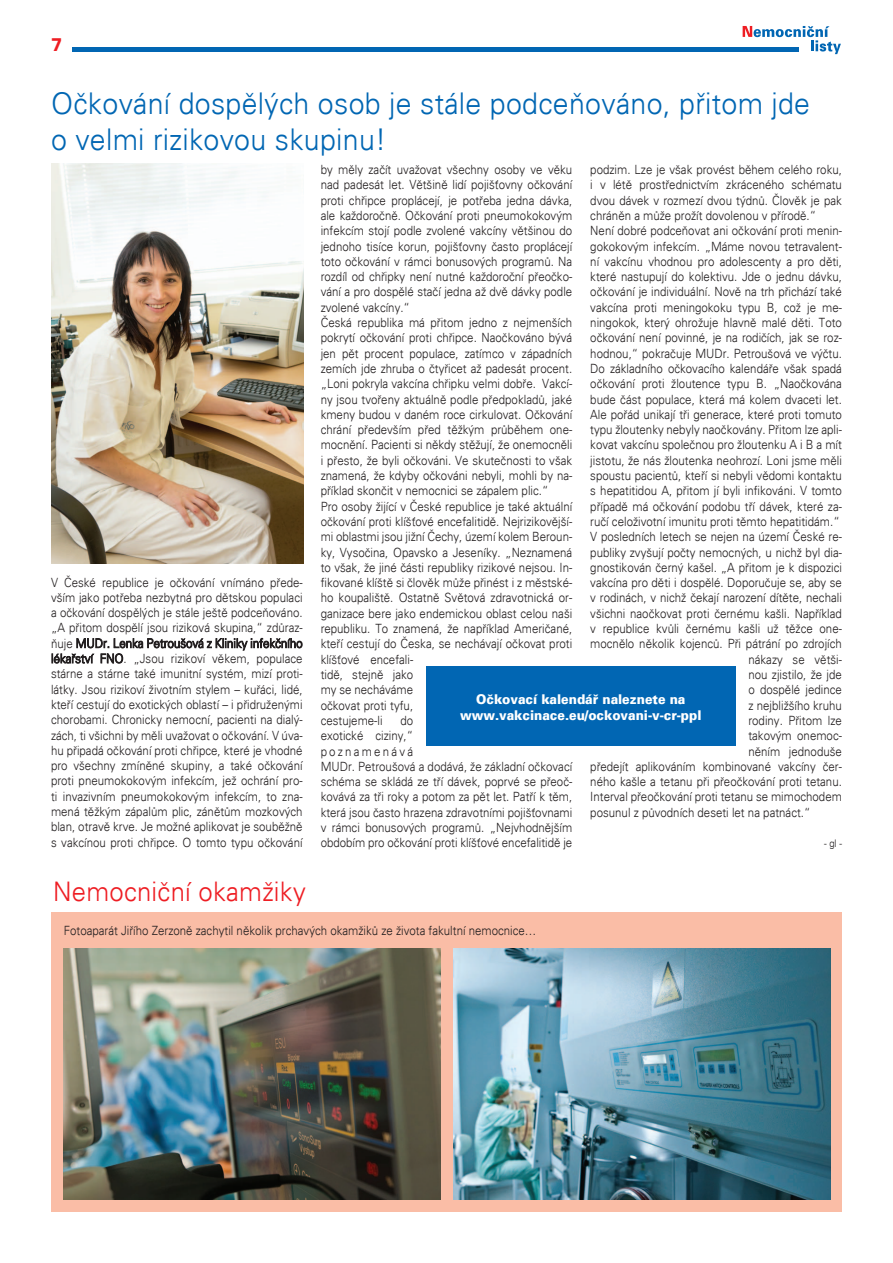
<style>
.page{position:relative;width:893px;height:1263px;background:#fff}
.page>*{position:absolute;margin:0;border:0;box-sizing:border-box;transform-origin:0 0}
.t1{font:30px/36px "USA Light";letter-spacing:.01em;color:#0166b3;scale:.95 1}
.t2{font:27px "USA Light";letter-spacing:.01em;color:#ee1d23;scale:.95 1}
.t3{font:18.15px "USA Black";color:#ee1d23;scale:.91 1}
.t4{font:13.5px/16.5px "USA Black";color:#fff;text-align:center;scale:.91 1}
.t5{font:12.75px/15.3px "USA Light";color:#231f20;scale:.9 1}
.t6{font:10.5px "USA Light";color:#231f20;scale:.9 1}
</style>
<div class="page">
<hr style="left:72px;top:47px;width:727px;height:4px;background:#0166b3">
<svg style="left:743px;top:26px;width:98px;height:28px"></svg>
<div style="left:51px;top:912px;width:791px;height:300px;background:#fabda6"></div>
<svg style="left:52px;top:637px;width:251px;height:27px"></svg>
<img style="left:51px;top:164px;width:253px;height:399px">
<div style="left:426px;top:666px;width:310px;height:80px;background:#0166b3"></div>
<img style="left:64px;top:948px;width:376px;height:251px">
<img style="left:454px;top:948px;width:376px;height:251px">
<h3 class="t3" style="left:51px;top:34px;width:14px">7</h3>
<h1 class="t1" style="left:51px;top:85px;width:801px">Očkování dospělých osob je stále podceňováno, přitom jde o velmi rizikovou skupinu!</h1>
<p class="t5" style="left:51px;top:574px;width:281px;text-align:justify">V České republice je očkování vnímáno přede&shy;vším jako potřeba nezbytná pro dětskou populaci a očkování dospělých je stále ještě podceňováno. „A přitom dospělí jsou riziková skupina,“ zdůraz&shy;ňuje MUDr. Lenka Petroušová z Kliniky infekčního lékařství FNO. „Jsou rizikoví věkem, populace stárne a stárne také imunitní systém, mizí proti&shy;látky. Jsou rizikoví životním stylem – kuřáci, lidé, kteří cestují do exotických oblastí – i přidruženými chorobami. Chronicky nemocní, pacienti na dialý&shy;zách, ti všichni by měli uvažovat o očkování. V úva&shy;hu připadá očkování proti chřipce, které je vhodné pro všechny zmíněné skupiny, a také očkování proti pneumokokovým infekcím, jež ochrání pro&shy;ti invazivním pneumokokovým infekcím, to zna&shy;mená těžkým zápalům plic, zánětům mozkových blan, otravě krve. Je možné aplikovat je souběžně s vakcínou proti chřipce. O tomto typu očkování</p>
<p class="t5" style="left:321px;top:162px;width:281px">by měly začít uvažovat všechny osoby ve věku nad padesát let. Většině lidí pojišťovny očkování proti chřipce proplácejí, je potřeba jedna dávka, ale každoročně. Očkování proti pneumokokovým infekcím stojí podle zvolené vakcíny většinou do jednoho tisíce korun, pojišťovny často proplácejí toto očkování v rámci bonusových programů. Na rozdíl od chřipky není nutné každoroční přeočko&shy;vání a pro dospělé stačí jedna až dvě dávky podle zvolené vakcíny.“<br>Česká republika má přitom jedno z nejmenších pokrytí očkování proti chřipce. Naočkováno bývá jen pět procent populace, zatímco v západních zemích jde zhruba o čtyřicet až padesát procent. „Loni pokryla vakcína chřipku velmi dobře. Vakcí&shy;ny jsou tvořeny aktuálně podle předpokladů, jaké kmeny budou v daném roce cirkulovat. Očkování chrání především před těžkým průběhem one&shy;mocnění. Pacienti si někdy stěžují, že onemocněli i přesto, že byli očkováni. Ve skutečnosti to však znamená, že kdyby očkováni nebyli, mohli by na&shy;příklad skončit v nemocnici se zápalem plic.“<br>Pro osoby žijící v České republice je také aktuální očkování proti klíšťové encefalitidě. Nejrizikovější&shy;mi oblastmi jsou jižní Čechy, území kolem Beroun&shy;ky, Vysočina, Opavsko a Jeseníky. „Neznamená to však, že jiné části republiky rizikové nejsou. In&shy;fikované klíště si člověk může přinést i z městské&shy;ho koupaliště. Ostatně Světová zdravotnická or&shy;ganizace bere jako endemickou oblast celou naši republiku. To znamená, že například Američané, kteří cestují do Česka, se nechávají očkovat proti klíšťové encefali-<br>tidě, stejně jako<br>my se necháváme<br>očkovat proti tyfu,<br>cestujeme-li</p>
<p class="t5" style="left:590px;top:162px;width:281px">podzim. Lze je však provést během celého roku,</p>
<p class="t5" style="left:590px;top:177px;width:281px">i v létě prostřednictvím zkráceného schématu</p>
<p class="t5" style="left:590px;top:192px;width:281px">dvou dávek v rozmezí dvou týdnů. Člověk je pak</p>
<p class="t5" style="left:590px;top:208px;width:252px">chráněn a může prožít dovolenou v přírodě.“</p>
<p class="t5" style="left:590px;top:223px;width:281px">Není dobré podceňovat ani očkování proti menin-</p>
<p class="t5" style="left:590px;top:238px;width:281px">gokokovým infekcím. „Máme novou tetravalent-</p>
<p class="t5" style="left:590px;top:253px;width:281px">ní vakcínu vhodnou pro adolescenty a pro děti,</p>
<p class="t5" style="left:590px;top:269px;width:281px">které nastupují do kolektivu. Jde o jednu dávku,</p>
<p class="t5" style="left:590px;top:284px;width:281px">očkování je individuální. Nově na trh přichází také</p>
<p class="t5" style="left:590px;top:299px;width:281px">vakcína proti meningokoku typu B, což je me-</p>
<p class="t5" style="left:590px;top:315px;width:281px">ningokok, který ohrožuje hlavně malé děti. Toto</p>
<p class="t5" style="left:590px;top:330px;width:281px">očkování není povinné, je na rodičích, jak se roz-</p>
<p class="t5" style="left:590px;top:345px;width:281px">hodnou,“ pokračuje MUDr. Petroušová ve výčtu.</p>
<p class="t5" style="left:590px;top:361px;width:281px">Do základního očkovacího kalendáře však spadá</p>
<p class="t5" style="left:590px;top:376px;width:281px">očkování proti žloutence typu B. „Naočkována</p>
<p class="t5" style="left:590px;top:391px;width:281px">bude část populace, která má kolem dvaceti let.</p>
<p class="t5" style="left:590px;top:406px;width:281px">Ale pořád unikají tři generace, které proti tomuto</p>
<p class="t5" style="left:590px;top:422px;width:281px">typu žloutenky nebyly naočkovány. Přitom lze apli-</p>
<p class="t5" style="left:590px;top:437px;width:281px">kovat vakcínu společnou pro žloutenku A i B a mít</p>
<p class="t5" style="left:590px;top:452px;width:281px">jistotu, že nás žloutenka neohrozí. Loni jsme měli</p>
<p class="t5" style="left:590px;top:468px;width:281px">spoustu pacientů, kteří si nebyli vědomi kontaktu</p>
<p class="t5" style="left:590px;top:483px;width:281px">s hepatitidou A, přitom jí byli infikováni. V tomto</p>
<p class="t5" style="left:590px;top:498px;width:281px">případě má očkování podobu tří dávek, které za-</p>
<p class="t5" style="left:590px;top:514px;width:279px">ručí celoživotní imunitu proti těmto hepatitidám.“</p>
<p class="t5" style="left:590px;top:529px;width:281px">V posledních letech se nejen na území České re-</p>
<p class="t5" style="left:590px;top:544px;width:281px">publiky zvyšují počty nemocných, u nichž byl dia-</p>
<p class="t5" style="left:590px;top:559px;width:281px">gnostikován černý kašel. „A přitom je k dispozici</p>
<p class="t5" style="left:590px;top:575px;width:281px">vakcína pro děti i dospělé. Doporučuje se, aby se</p>
<p class="t5" style="left:590px;top:590px;width:281px">v rodinách, v nichž čekají narození dítěte, nechali</p>
<p class="t5" style="left:590px;top:605px;width:281px">všichni naočkovat proti černému kašli. Například</p>
<p class="t5" style="left:590px;top:621px;width:281px">v republice kvůli černému kašli už těžce one-</p>
<p class="t5" style="left:590px;top:636px;width:281px">mocnělo několik kojenců. Při pátrání po zdrojích</p>
<p class="t5" style="left:748px;top:651px;width:105px">nákazy se větši-</p>
<p class="t5" style="left:748px;top:667px;width:105px">nou zjistilo, že jde</p>
<p class="t5" style="left:748px;top:682px;width:105px">o dospělé jedince</p>
<p class="t5" style="left:748px;top:697px;width:105px">z nejbližšího kruhu</p>
<p class="t5" style="left:748px;top:712px;width:105px">rodiny. Přitom lze</p>
<p class="t5" style="left:748px;top:728px;width:105px">takovým onemoc-</p>
<p class="t5" style="left:748px;top:743px;width:105px">něním jednoduše</p>
<p class="t5" style="left:590px;top:758px;width:281px">předejít aplikováním kombinované vakcíny čer-</p>
<p class="t5" style="left:590px;top:774px;width:281px">ného kašle a tetanu při přeočkování proti tetanu.</p>
<p class="t5" style="left:590px;top:789px;width:281px">Interval přeočkování proti tetanu se mimochodem</p>
<p class="t5" style="left:590px;top:804px;width:246px">posunul z původních deseti let na patnáct.“</p>
<p class="t6" style="left:824px;top:837px;width:21px">- gl -</p>
<p class="t4" style="left:460px;top:690px;width:267px">Očkovací kalendář naleznete na www.vakcinace.eu/ockovani-v-cr-ppl</p>
<p class="t5" style="left:321px;top:712px;width:281px;text-indent:80px">do<br>exotické ciziny,“<br>poznamenává<br>MUDr. Petroušová a dodává, že základní očkovací schéma se skládá ze tří dávek, poprvé se přeoč&shy;kovává za tři roky a potom za pět let. Patří k těm, která jsou často hrazena zdravotními pojišťovnami v rámci bonusových programů. „Nejvhodnějším obdobím pro očkování proti klíšťové encefalitidě je</p>
<h2 class="t2" style="left:53px;top:876px;width:268px">Nemocniční okamžiky</h2>
<p class="t5" style="left:64px;top:923px;width:527px">Fotoaparát Jiřího Zerzoně zachytil několik prchavých okamžiků ze života fakultní nemocnice…</p>
</div>
